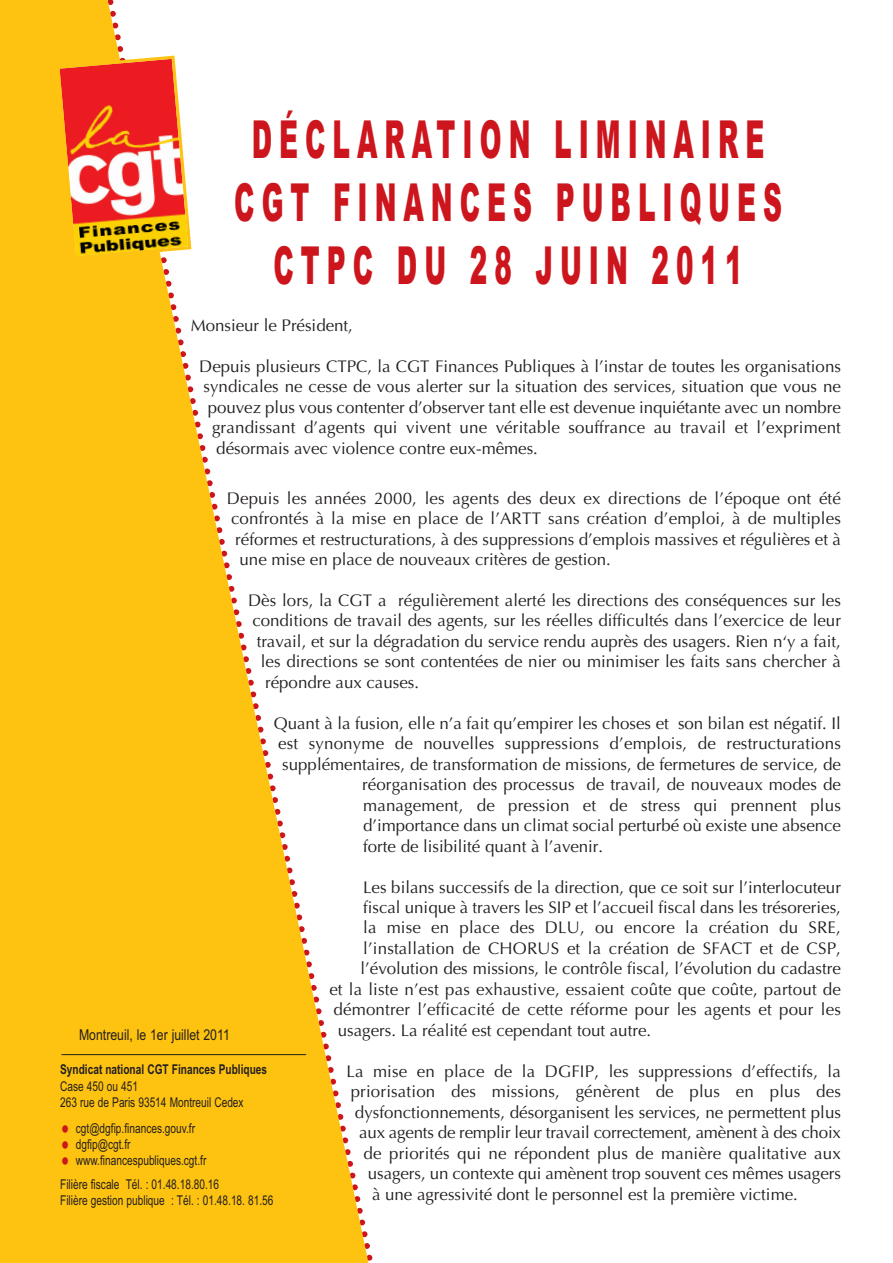
<style>
.page{position:relative;width:893px;height:1263px;background:#fff}
.page>*{position:absolute;margin:0;border:0;box-sizing:border-box;transform-origin:0 0}
.t1{font:900 52.5px/63px "Arial";letter-spacing:.265em;color:#cd151d;text-align:center;scale:.5 1}
.t2{font:16.8px "Optima";color:#231f20}
.t3{font:15px "Arial Narrow";color:#231f20}
.t4{font:13.5px/16.2px "Arial";color:#231f20;scale:.75 1}
.t5{font:700 13.5px "Arial";color:#231f20;scale:.75 1}
</style>
<div class="page">
<svg style="left:0;top:0;width:371px;height:1263px;fill:#fec210"></svg>
<svg style="left:55px;top:54px;width:138px;height:207px"></svg>
<hr style="left:61px;top:1054px;width:245px;height:1px;background:#231f20">
<svg style="left:62px;top:1125px;width:6px;height:7px"></svg>
<svg style="left:62px;top:1141px;width:6px;height:7px"></svg>
<svg style="left:62px;top:1157px;width:6px;height:8px"></svg>
<h1 class="t1" style="left:234px;top:108px;width:1097px">DÉCLARATION LIMINAIRE<br>CGT FINANCES PUBLIQUES<br>CTPC DU 28 JUIN 2011</h1>
<p class="t2" style="left:191px;top:315px;width:164px">Monsieur le Président,</p>
<p class="t2" style="left:199px;top:356px;width:643px">Depuis plusieurs CTPC, la CGT Finances Publiques à l’instar de toutes les organisations</p>
<p class="t2" style="left:203px;top:377px;width:639px">syndicales ne cesse de vous alerter sur la situation des services, situation que vous ne</p>
<p class="t2" style="left:208px;top:397px;width:635px">pouvez plus vous contenter d’observer tant elle est devenue inquiétante avec un nombre</p>
<p class="t2" style="left:212px;top:417px;width:630px">grandissant d’agents qui vivent une véritable souffrance au travail et l’expriment</p>
<p class="t2" style="left:216px;top:438px;width:323px">désormais avec violence contre eux-mêmes.</p>
<p class="t2" style="left:227px;top:488px;width:616px">Depuis les années 2000, les agents des deux ex directions de l’époque ont été</p>
<p class="t2" style="left:231px;top:508px;width:611px">confrontés à la mise en place de l’ARTT sans création d’emploi, à de multiples</p>
<p class="t2" style="left:235px;top:529px;width:607px">réformes et restructurations, à des suppressions d’emplois massives et régulières et à</p>
<p class="t2" style="left:240px;top:549px;width:373px">une mise en place de nouveaux critères de gestion.</p>
<p class="t2" style="left:248px;top:590px;width:594px">Dès lors, la CGT a régulièrement alerté les directions des conséquences sur les</p>
<p class="t2" style="left:252px;top:611px;width:590px">conditions de travail des agents, sur les réelles difficultés dans l’exercice de leur</p>
<p class="t2" style="left:257px;top:631px;width:586px">travail, et sur la dégradation du service rendu auprès des usagers. Rien n‘y a fait,</p>
<p class="t2" style="left:261px;top:652px;width:581px">les directions se sont contentées de nier ou minimiser les faits sans chercher à</p>
<p class="t2" style="left:265px;top:672px;width:155px">répondre aux causes.</p>
<p class="t2" style="left:274px;top:713px;width:569px">Quant à la fusion, elle n’a fait qu’empirer les choses et son bilan est négatif. Il</p>
<p class="t2" style="left:278px;top:733px;width:564px">est synonyme de nouvelles suppressions d’emplois, de restructurations</p>
<p class="t2" style="left:282px;top:754px;width:560px">supplémentaires, de transformation de missions, de fermetures de service, de</p>
<p class="t2" style="left:362px;top:774px;width:480px">réorganisation des processus de travail, de nouveaux modes de</p>
<p class="t2" style="left:363px;top:795px;width:479px">management, de pression et de stress qui prennent plus</p>
<p class="t2" style="left:363px;top:815px;width:479px">d’importance dans un climat social perturbé où existe une absence</p>
<p class="t2" style="left:363px;top:836px;width:242px">forte de lisibilité quant à l’avenir.</p>
<p class="t2" style="left:363px;top:877px;width:479px">Les bilans successifs de la direction, que ce soit sur l’interlocuteur</p>
<p class="t2" style="left:363px;top:897px;width:479px">fiscal unique à travers les SIP et l’accueil fiscal dans les trésoreries,</p>
<p class="t2" style="left:363px;top:918px;width:479px">la mise en place des DLU, ou encore la création du SRE,</p>
<p class="t2" style="left:363px;top:938px;width:479px">l’installation de CHORUS et la création de SFACT et de CSP,</p>
<p class="t2" style="left:360px;top:959px;width:482px">l’évolution des missions, le contrôle fiscal, l’évolution du cadastre</p>
<p class="t2" style="left:329px;top:979px;width:513px">et la liste n’est pas exhaustive, essaient coûte que coûte, partout de</p>
<p class="t2" style="left:334px;top:1000px;width:509px">démontrer l’efficacité de cette réforme pour les agents et pour les</p>
<p class="t2" style="left:338px;top:1020px;width:315px">usagers. La réalité est cependant tout autre.</p>
<p class="t2" style="left:346px;top:1061px;width:496px">La mise en place de la DGFIP, les suppressions d’effectifs, la</p>
<p class="t2" style="left:351px;top:1081px;width:492px">priorisation des missions, génèrent de plus en plus des</p>
<p class="t2" style="left:355px;top:1102px;width:487px">dysfonctionnements, désorganisent les services, ne permettent plus</p>
<p class="t2" style="left:359px;top:1122px;width:483px">aux agents de remplir leur travail correctement, amènent à des choix</p>
<p class="t2" style="left:364px;top:1143px;width:479px">de priorités qui ne répondent plus de manière qualitative aux</p>
<p class="t2" style="left:368px;top:1163px;width:475px">usagers, un contexte qui amènent trop souvent ces mêmes usagers</p>
<p class="t2" style="left:372px;top:1184px;width:427px">à une agressivité dont le personnel est la première victime.</p>
<p class="t3" style="left:79px;top:1026px;width:152px">Montreuil, le 1er juillet 2011</p>
<p class="t5" style="left:60px;top:1062px;width:278px">Syndicat national CGT Finances Publiques</p>
<p class="t4" style="left:60px;top:1078px;width:246px">Case 450 ou 451<br>263 rue de Paris 93514 Montreuil Cedex</p>
<p class="t4" style="left:76px;top:1120px;width:176px">cgt@dgfip.finances.gouv.fr dgfip@cgt.fr www.financespubliques.cgt.fr</p>
<p class="t4" style="left:60px;top:1176px;width:286px">Filière fiscale Tél. : 01.48.18.80.16<br>Filière gestion publique : Tél. : 01.48.18. 81.56</p>
</div>
